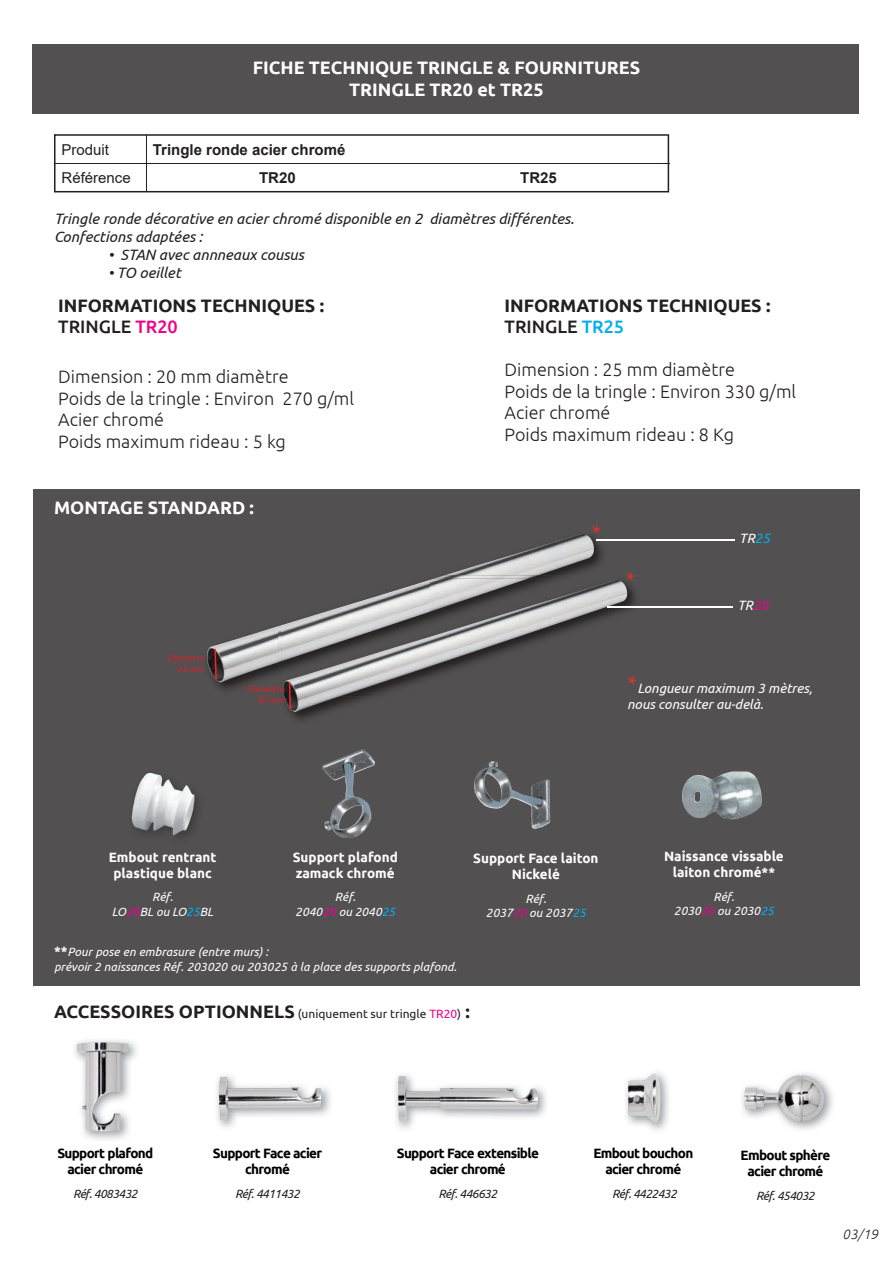
<style>
.page{position:relative;width:893px;height:1263px;background:#fff}
.page>*{position:absolute;margin:0;border:0;box-sizing:border-box;transform-origin:0 0}
.t1{font:25.5px "Minion Pro";color:#ee2e2b}
.t2{font:300 18px/21.6px "Ubuntu";color:#231f20}
.t3{font:700 18px/21px "Ubuntu";color:#231f20}
.t4{font:700 18px/21.6px "Ubuntu";color:#fff;text-align:center}
.t5{font:italic 15px/18px "Ubuntu";color:#231f20}
.t6{font:700 15px "Arial";color:#231f20}
.t7{font:15px "Arial";color:#231f20}
.t8{font:700 13.5px/16.2px "Ubuntu";letter-spacing:-.05em;color:#000001;text-align:center}
.t9{font:700 13.5px/16.2px "Ubuntu";color:#fff;text-align:center}
.t10{font:italic 13.5px/16.2px "Ubuntu";color:#fff}
.t11{font:italic 300 13.5px "Ubuntu";color:#231f20}
.t12{font:italic 12px/14.4px "Ubuntu";color:#fff;text-align:center}
.t13{font:italic 12px "Ubuntu";letter-spacing:-.05em;color:#231f20}
.t14{font:italic 9px/10.8px "Ubuntu";color:#d1232a;text-align:right}
.s1{font-weight:500}
.s2{font-weight:500;color:#ed028c}
.s3{font-weight:500;color:#00aeef}
.s4{color:#00aeef}
.s5{color:#ed028c}
.s6{font-family:"Minion Pro";font-style:normal;font-size:25.5px;color:#ee2e2b}
.s7{font-weight:700;font-style:normal;font-size:13.5px}
.s8{font-weight:400;font-size:12px}
.s9{font-weight:400;font-size:12px;color:#ed028c}
</style>
<div class="page">
<div style="left:33px;top:489px;width:827px;height:497px;background:#535051"></div>
<div style="left:33px;top:44px;width:826px;height:70px;background:#535051"></div>
<svg style="left:54px;top:134px;width:615px;height:58px"></svg>
<img style="left:207px;top:534px;width:387px;height:148px">
<hr style="left:597px;top:540px;width:138px;height:1px;background:#fff">
<img style="left:278px;top:575px;width:327px;height:115px">
<img style="left:435px;top:575px;width:103px;height:3px">
<img style="left:278px;top:625px;width:3px;height:37px">
<img style="left:290px;top:584px;width:348px;height:136px">
<img style="left:430px;top:578px;width:99px;height:2px">
<img style="left:283px;top:580px;width:345px;height:132px">
<hr style="left:608px;top:607px;width:125px;height:1px;background:#fff">
<img style="left:173px;top:792px;width:25px;height:44px">
<img style="left:131px;top:773px;width:61px;height:62px">
<img style="left:322px;top:749px;width:53px;height:89px">
<img style="left:474px;top:761px;width:76px;height:68px">
<img style="left:682px;top:771px;width:80px;height:49px">
<img style="left:76px;top:1042px;width:53px;height:89px">
<img style="left:216px;top:1075px;width:115px;height:53px">
<img style="left:219px;top:1077px;width:103px;height:43px">
<img style="left:395px;top:1074px;width:151px;height:55px">
<img style="left:398px;top:1076px;width:140px;height:45px">
<img style="left:626px;top:1072px;width:43px;height:58px">
<img style="left:628px;top:1074px;width:33px;height:49px">
<img style="left:742px;top:1073px;width:91px;height:57px">
<img style="left:744px;top:1074px;width:82px;height:47px">
<svg style="left:214px;top:649px;width:3px;height:31px"></svg>
<svg style="left:289px;top:682px;width:2px;height:28px"></svg>
<p class="t4" style="left:253px;top:57px;width:389px">FICHE TECHNIQUE TRINGLE &amp; FOURNITURES<br>TRINGLE TR20 et TR25</p>
<p class="t7" style="left:62px;top:139px;width:49px">Produit</p>
<p class="t6" style="left:153px;top:139px;width:194px">Tringle ronde acier chromé</p>
<p class="t7" style="left:62px;top:167px;width:71px">Référence</p>
<p class="t6" style="left:259px;top:167px;width:38px">TR20</p>
<p class="t6" style="left:520px;top:167px;width:38px">TR25</p>
<p class="t5" style="left:54px;top:209px;width:522px">Tringle ronde décorative en acier chromé disponible en 2 diamètres différentes.<br>Confections adaptées :</p>
<p class="t5" style="left:108px;top:245px;width:197px">• STAN avec annneaux cousus</p>
<p class="t5" style="left:108px;top:263px;width:74px">• TO oeillet</p>
<p class="t3" style="left:58px;top:295px;width:267px">INFORMATIONS TECHNIQUES :<br><span class="s1">TRINGLE</span> <span class="s2">TR20</span></p>
<p class="t2" style="left:58px;top:365px;width:297px">Dimension : 20 mm diamètre<br>Poids de la tringle : Environ 270 g/ml<br>Acier chromé<br>Poids maximum rideau : 5 kg</p>
<p class="t4" style="left:54px;top:496px;width:202px">MONTAGE STANDARD :</p>
<p class="t14" style="left:167px;top:652px;width:38px">Diamètre<br>25 mm</p>
<p class="t14" style="left:247px;top:683px;width:38px">Diamètre<br>20 mm</p>
<p class="t3" style="left:505px;top:295px;width:267px">INFORMATIONS TECHNIQUES :<br><span class="s1">TRINGLE</span> <span class="s3">TR25</span></p>
<p class="t2" style="left:505px;top:358px;width:293px">Dimension : 25 mm diamètre<br>Poids de la tringle : Environ 330 g/ml<br>Acier chromé<br>Poids maximum rideau : 8 Kg</p>
<h1 class="t1" style="left:591px;top:517px;width:12px">*</h1>
<h1 class="t1" style="left:626px;top:564px;width:12px">*</h1>
<p class="t10" style="left:739px;top:530px;width:32px">TR<span class="s4">25</span></p>
<p class="t10" style="left:737px;top:597px;width:32px">TR<span class="s5">20</span></p>
<p class="t10" style="left:627px;top:679px;width:187px"><span class="s6">*</span>Longueur maximum 3 mètres, nous consulter au-delà.</p>
<p class="t9" style="left:109px;top:849px;width:109px">Embout rentrant plastique blanc</p>
<p class="t12" style="left:112px;top:889px;width:103px">Réf.<br>LO<span class="s5">20</span>BL ou LO<span class="s4">25</span>BL</p>
<p class="t9" style="left:293px;top:849px;width:107px;text-align:left">Support plafond zamack chromé</p>
<p class="t12" style="left:295px;top:889px;width:102px">Réf.<br>2040<span class="s5">20</span> ou 2040<span class="s4">25</span></p>
<p class="t12" style="left:54px;top:943px;width:404px;line-height:15px;text-align:left"><span class="s7">**</span>Pour pose en embrasure (entre murs) :<br>prévoir 2 naissances Réf. 203020 ou 203025 à la place des supports plafond.</p>
<p class="t9" style="left:473px;top:850px;width:127px">Support Face laiton<br>Nickelé</p>
<p class="t12" style="left:486px;top:891px;width:102px">Réf.<br>2037<span class="s5">20</span> ou 2037<span class="s4">25</span></p>
<p class="t3" style="left:54px;top:1000px;width:417px">ACCESSOIRES OPTIONNELS <span class="s8">(uniquement sur tringle</span> <span class="s9">TR20</span><span class="s8">)</span> :</p>
<p class="t9" style="left:664px;top:848px;width:121px">Naissance vissable laiton chromé**</p>
<p class="t12" style="left:674px;top:889px;width:102px">Réf.<br>2030<span class="s5">20</span> ou 2030<span class="s4">25</span></p>
<p class="t8" style="left:57px;top:1144px;width:97px">Support plafond acier chromé</p>
<p class="t13" style="left:73px;top:1186px;width:66px">Réf. 4083432</p>
<p class="t8" style="left:213px;top:1145px;width:111px">Support Face acier chromé</p>
<p class="t13" style="left:235px;top:1186px;width:66px">Réf. 4411432</p>
<p class="t8" style="left:397px;top:1145px;width:144px">Support Face extensible acier chromé</p>
<p class="t13" style="left:439px;top:1186px;width:60px">Réf. 446632</p>
<p class="t8" style="left:593px;top:1145px;width:101px">Embout bouchon acier chromé</p>
<p class="t13" style="left:612px;top:1186px;width:66px">Réf. 4422432</p>
<p class="t8" style="left:741px;top:1147px;width:91px">Embout sphère acier chromé</p>
<p class="t13" style="left:756px;top:1188px;width:60px">Réf. 454032</p>
<p class="t11" style="left:842px;top:1226px;width:37px">03/19</p>
</div>
